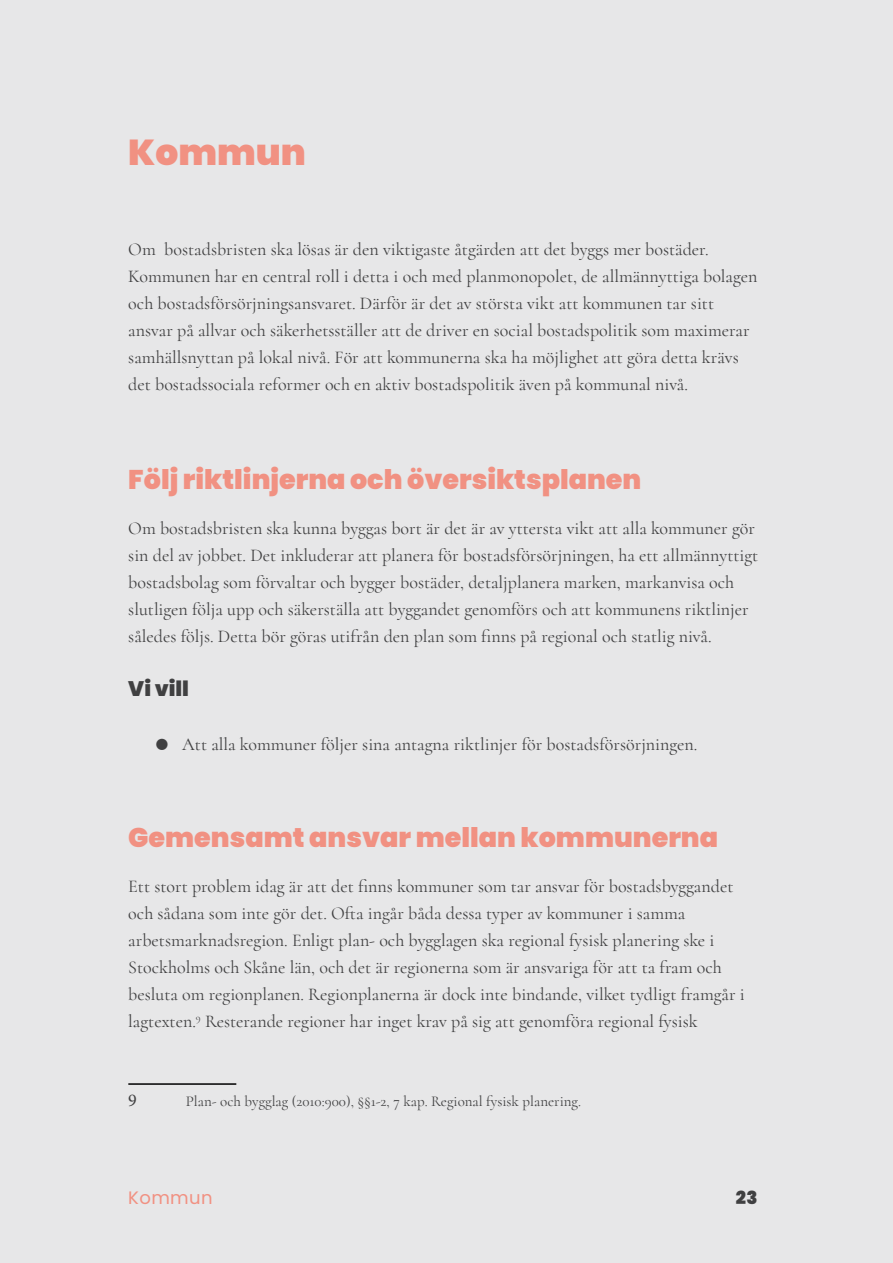
<style>
.page{position:relative;width:893px;height:1263px;background:#e7e7e8}
.page>*{position:absolute;margin:0;border:0;box-sizing:border-box;transform-origin:0 0}
.t1{font:900 36px "Poppins";color:#f19182}
.t2{font:900 27px "Poppins";color:#f19182}
.t3{font:900 21px "Poppins";color:#404041}
.t4{font:18px/27px "Cormorant";color:#404041}
.t5{font:18px "Poppins";letter-spacing:.02em;color:#f19182}
.t6{font:900 18px "Poppins";color:#404041}
.t7{font:18px "Minion Pro";color:#404041}
.t8{font:15px "Cormorant";color:#404041}
</style>
<div class="page">
<hr style="left:128px;top:1083px;width:108px;height:2px;background:#000">
<h1 class="t1" style="left:128px;top:132px;width:179px">Kommun</h1>
<p class="t4" style="left:128px;top:236px;width:631px">Om bostadsbristen ska lösas är den viktigaste åtgärden att det byggs mer bostäder.<br>Kommunen har en central roll i detta i och med planmonopolet, de allmännyttiga bolagen och bostadsförsörjningsansvaret. Därför är det av största vikt att kommunen tar sitt ansvar på allvar och säkerhetsställer att de driver en social bostadspolitik som maximerar samhällsnyttan på lokal nivå. För att kommunerna ska ha möjlighet att göra detta krävs det bostadssociala reformer och en aktiv bostadspolitik även på kommunal nivå.</p>
<h2 class="t2" style="left:128px;top:464px;width:515px">Följ riktlinjerna och översiktsplanen</h2>
<p class="t4" style="left:128px;top:515px;width:631px">Om bostadsbristen ska kunna byggas bort är det är av yttersta vikt att alla kommuner gör sin del av jobbet. Det inkluderar att planera för bostadsförsörjningen, ha ett allmännyttigt bostadsbolag som förvaltar och bygger bostäder, detaljplanera marken, markanvisa och slutligen följa upp och säkerställa att byggandet genomförs och att kommunens riktlinjer således följs. Detta bör göras utifrån den plan som finns på regional och statlig nivå.</p>
<p class="t3" style="left:128px;top:677px;width:62px">Vi vill</p>
<p class="t4" style="left:155px;top:731px;width:543px">● Att alla kommuner följer sina antagna riktlinjer för bostadsförsörjningen.</p>
<h2 class="t2" style="left:128px;top:822px;width:591px">Gemensamt ansvar mellan kommunerna</h2>
<p class="t4" style="left:128px;top:873px;width:618px">Ett stort problem idag är att det finns kommuner som tar ansvar för bostadsbyggandet och sådana som inte gör det. Ofta ingår båda dessa typer av kommuner i samma arbetsmarknadsregion. Enligt plan- och bygglagen ska regional fysisk planering ske i Stockholms och Skåne län, och det är regionerna som är ansvariga för att ta fram och besluta om regionplanen. Regionplanerna är dock inte bindande, vilket tydligt framgår i lagtexten.<sup>9</sup> Resterande regioner har inget krav på sig att genomföra regional fysisk</p>
<p class="t7" style="left:128px;top:1088px;width:10px">9</p>
<p class="t8" style="left:186px;top:1092px;width:397px">Plan- och bygglag (2010:900), §§1-2, 7 kap. Regional fysisk planering.</p>
<p class="t5" style="left:128px;top:1187px;width:86px">Kommun</p>
<p class="t6" style="left:736px;top:1187px;width:23px">23</p>
</div>
